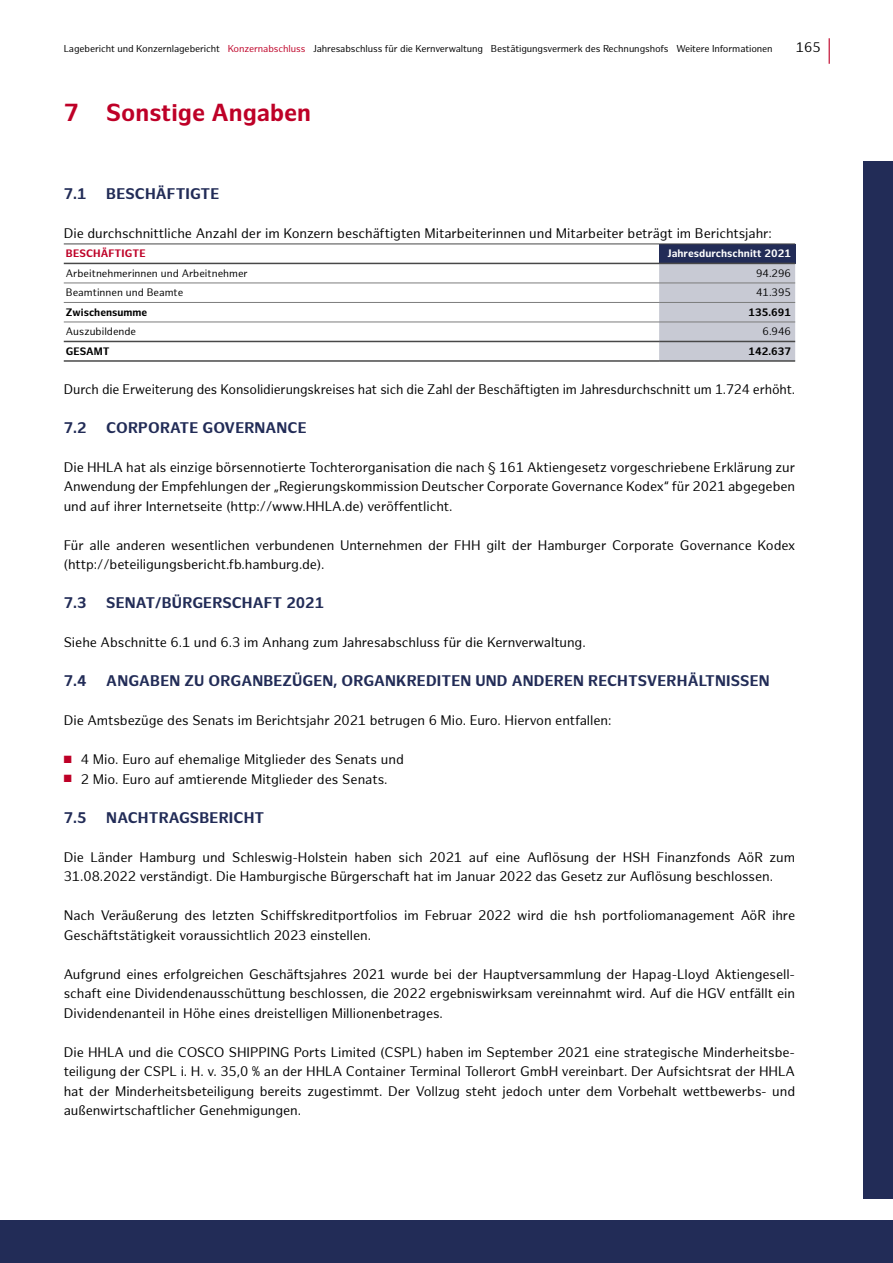
<style>
.page{position:relative;width:893px;height:1263px;background:#fff}
.page>*{position:absolute;margin:0;border:0;box-sizing:border-box;transform-origin:0 0}
.Headline_h2{font:700 24px "Hamburg Sans";color:#be0027}
.subheadline_blau_ver{font:700 15px "Hamburg Sans";letter-spacing:.01em;color:#222c57}
.fliesstext_abstand_n{font:13.5px/19.5px "Hamburg Sans";letter-spacing:-.005em;color:#000;text-align:justify}
.fliesstext_aufzählun{font:13.5px "Hamburg Sans";color:#000}
.tabelle_7pt{font:10.5px "Hamburg Sans";color:#000}
.tabelle_7pt_bold{font:700 10.5px "Hamburg Sans";color:#fff}
.tabelle_7pt-2{font:700 10.5px "Hamburg Sans";color:#000}
.tabelle_7pt_bold-2{font:700 10.5px "Hamburg Sans";color:#000}
.tabelle_7pt_bold_rot{font:700 10.5px "Hamburg Sans";letter-spacing:.01em;color:#be0027}
.t1{font:9.75px "Hamburg Sans";letter-spacing:-.01em;color:#000}
.s1{color:#be0027}
</style>
<div class="page">
<div style="left:863px;top:162px;width:30px;height:1037px;background:#222c57"></div>
<svg style="left:829px;top:38px;width:1px;height:26px"></svg>
<div style="left:0;top:1220px;width:893px;height:43px;background:#222c57"></div>
<div style="left:659px;top:244px;width:136px;height:19px;background:#222c57"></div>
<div style="left:659px;top:264px;width:136px;height:96px;background:#c8cad4"></div>
<hr style="left:64px;top:263px;width:595px;height:1px;background:#484848">
<hr style="left:659px;top:263px;width:136px;height:1px;background:#484848">
<hr style="left:64px;top:283px;width:595px;height:1px;background:#7c7c7c">
<hr style="left:659px;top:283px;width:136px;height:1px;background:#7c7c7c">
<hr style="left:64px;top:302px;width:595px;height:1px;background:#7c7c7c">
<hr style="left:659px;top:302px;width:136px;height:1px;background:#7c7c7c">
<hr style="left:64px;top:322px;width:595px;height:1px;background:#7c7c7c">
<hr style="left:64px;top:341px;width:595px;height:1px;background:#484848">
<hr style="left:64px;top:360px;width:595px;height:2px;background:#484848">
<hr style="left:659px;top:322px;width:136px;height:1px;background:#7c7c7c">
<hr style="left:659px;top:341px;width:136px;height:1px;background:#484848">
<hr style="left:659px;top:360px;width:136px;height:2px;background:#484848">
<hr style="left:64px;top:244px;width:595px;height:1px;background:#484848">
<hr style="left:659px;top:244px;width:136px;height:1px;background:#484848">
<p class="t1" style="left:64px;top:43px;width:710px">Lagebericht und Konzernlagebericht <span class="s1">Konzernabschluss</span> Jahresabschluss für die Kernverwaltung Bestätigungsvermerk des Rechnungshofs Weitere Informationen</p>
<p class="fliesstext_abstand_n" style="left:796px;top:38px;width:26px">165</p>
<h2 class="Headline_h2" style="left:64px;top:98px;width:249px">7 Sonstige Angaben</h2>
<h3 class="subheadline_blau_ver" style="left:64px;top:185px;width:24px">7.1</h3>
<h3 class="subheadline_blau_ver" style="left:106px;top:185px;width:115px">BESCHÄFTIGTE</h3>
<p class="fliesstext_abstand_n" style="left:64px;top:224px;width:710px">Die durchschnittliche Anzahl der im Konzern beschäftigten Mitarbeiterinnen und Mitarbeiter beträgt im Berichtsjahr:</p>
<p class="tabelle_7pt_bold_rot" style="left:66px;top:248px;width:81px">BESCHÄFTIGTE</p>
<p class="tabelle_7pt_bold" style="left:668px;top:248px;width:125px">Jahresdurchschnitt 2021</p>
<p class="tabelle_7pt" style="left:66px;top:267px;width:183px">Arbeitnehmerinnen und Arbeitnehmer</p>
<p class="tabelle_7pt" style="left:756px;top:267px;width:36px">94.296</p>
<p class="tabelle_7pt" style="left:66px;top:287px;width:119px">Beamtinnen und Beamte</p>
<p class="tabelle_7pt" style="left:756px;top:287px;width:36px">41.395</p>
<p class="tabelle_7pt-2" style="left:66px;top:306px;width:83px">Zwischensumme</p>
<p class="tabelle_7pt-2" style="left:749px;top:306px;width:44px">135.691</p>
<p class="tabelle_7pt" style="left:66px;top:326px;width:72px">Auszubildende</p>
<p class="tabelle_7pt" style="left:763px;top:326px;width:30px">6.946</p>
<p class="tabelle_7pt_bold-2" style="left:66px;top:345px;width:45px">GESAMT</p>
<p class="tabelle_7pt_bold-2" style="left:749px;top:345px;width:44px">142.637</p>
<p class="fliesstext_abstand_n" style="left:64px;top:380px;width:733px">Durch die Erweiterung des Konsolidierungskreises hat sich die Zahl der Beschäftigten im Jahresdurchschnitt um 1.724 erhöht.</p>
<h3 class="subheadline_blau_ver" style="left:64px;top:419px;width:24px">7.2</h3>
<h3 class="subheadline_blau_ver" style="left:106px;top:419px;width:202px">CORPORATE GOVERNANCE</h3>
<p class="fliesstext_abstand_n" style="left:64px;top:458px;width:733px">Die HHLA hat als einzige börsennotierte Tochterorganisation die nach § 161 Aktiengesetz vorgeschriebene Erklärung zur Anwendung der Empfehlungen der „Regierungskommission Deutscher Corporate Governance Kodex“ für 2021 abgegeben und auf ihrer Internetseite (http://www.HHLA.de) veröffentlicht.</p>
<p class="fliesstext_abstand_n" style="left:64px;top:536px;width:733px">Für alle anderen wesentlichen verbundenen Unternehmen der FHH gilt der Hamburger Corporate Governance Kodex (http://beteiligungsbericht.fb.hamburg.de).</p>
<h3 class="subheadline_blau_ver" style="left:64px;top:594px;width:24px">7.3</h3>
<h3 class="subheadline_blau_ver" style="left:106px;top:594px;width:219px">SENAT/BÜRGERSCHAFT 2021</h3>
<p class="fliesstext_abstand_n" style="left:64px;top:633px;width:523px">Siehe Abschnitte 6.1 und 6.3 im Anhang zum Jahresabschluss für die Kernverwaltung.</p>
<h3 class="subheadline_blau_ver" style="left:64px;top:672px;width:24px">7.4</h3>
<h3 class="subheadline_blau_ver" style="left:106px;top:672px;width:665px">ANGABEN ZU ORGANBEZÜGEN, ORGANKREDITEN UND ANDEREN RECHTSVERHÄLTNISSEN</h3>
<p class="fliesstext_abstand_n" style="left:64px;top:711px;width:549px">Die Amtsbezüge des Senats im Berichtsjahr 2021 betrugen 6 Mio. Euro. Hiervon entfallen:</p>
<p class="fliesstext_aufzählun" style="left:64px;top:752px;width:342px"><span class="s1">■</span> 4 Mio. Euro auf ehemalige Mitglieder des Senats und</p>
<p class="fliesstext_aufzählun" style="left:64px;top:771px;width:325px"><span class="s1">■</span> 2 Mio. Euro auf amtierende Mitglieder des Senats.</p>
<h3 class="subheadline_blau_ver" style="left:64px;top:809px;width:24px">7.5</h3>
<h3 class="subheadline_blau_ver" style="left:106px;top:809px;width:159px">NACHTRAGSBERICHT</h3>
<p class="fliesstext_abstand_n" style="left:64px;top:848px;width:733px">Die Länder Hamburg und Schleswig-Holstein haben sich 2021 auf eine Auflösung der HSH Finanzfonds AöR zum<br>31.08.2022 verständigt. Die Hamburgische Bürgerschaft hat im Januar 2022 das Gesetz zur Auflösung beschlossen.</p>
<p class="fliesstext_abstand_n" style="left:64px;top:906px;width:733px">Nach Veräußerung des letzten Schiffskreditportfolios im Februar 2022 wird die hsh portfoliomanagement AöR ihre<br>Geschäftstätigkeit voraussichtlich 2023 einstellen.</p>
<p class="fliesstext_abstand_n" style="left:64px;top:965px;width:733px">Aufgrund eines erfolgreichen Geschäftsjahres 2021 wurde bei der Hauptversammlung der Hapag-Lloyd Aktiengesell&shy;schaft eine Dividendenausschüttung beschlossen, die 2022 ergebniswirksam vereinnahmt wird. Auf die HGV entfällt ein Dividendenanteil in Höhe eines dreistelligen Millionenbetrages.</p>
<p class="fliesstext_abstand_n" style="left:64px;top:1043px;width:733px">Die HHLA und die COSCO SHIPPING Ports Limited (CSPL) haben im September 2021 eine strategische Minderheitsbe&shy;teiligung der CSPL i. H. v. 35,0 % an der HHLA Container Terminal Tollerort GmbH vereinbart. Der Aufsichtsrat der HHLA hat der Minderheitsbeteiligung bereits zugestimmt. Der Vollzug steht jedoch unter dem Vorbehalt wettbewerbs- und außenwirtschaftlicher Genehmigungen.</p>
</div>
